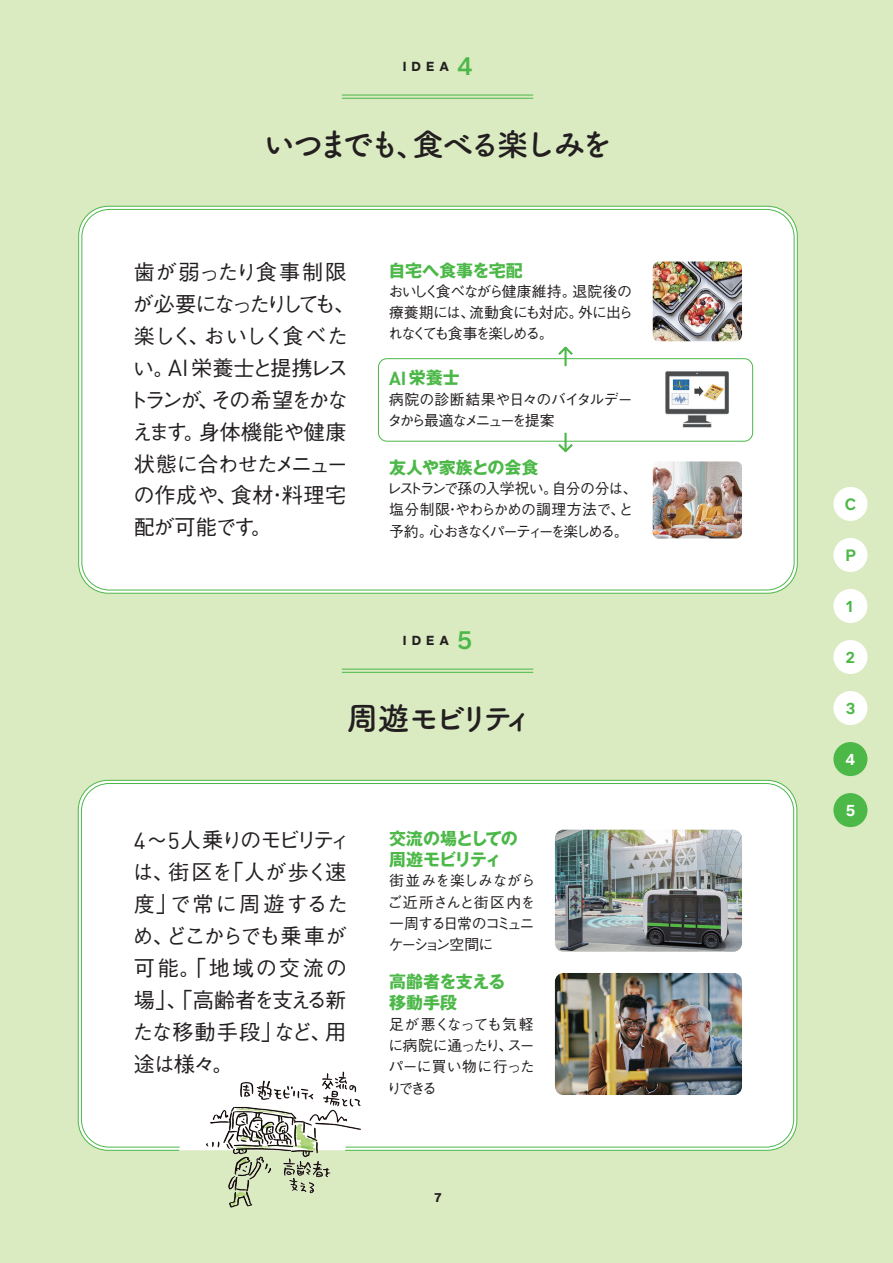
<style>
.page{position:relative;width:893px;height:1263px;background:#daeac1}
.page>*{position:absolute;margin:0;border:0;box-sizing:border-box;transform-origin:0 0}
.t1{font:700 31.95px "Tsuku A Rd Gothic";letter-spacing:-.145em;color:#231f20}
.t2{font:700 31.95px "Tsuku A Rd Gothic";letter-spacing:-.22em;color:#231f20}
.t3{font:500 21.3px/32px "Gothic BBB Pro";letter-spacing:-.055em;color:#231f20}
.t4{font:500 21.3px "Gothic BBB Pro";letter-spacing:-.18em;color:#231f20}
.t5{font:500 21.3px "Gothic BBB Pro";letter-spacing:-.14em;color:#231f20}
.t6{font:500 21.3px "Gothic BBB Pro";letter-spacing:-.115em;color:#231f20}
.t7{font:500 21.3px "Gothic BBB Pro";letter-spacing:-.08em;color:#231f20}
.t8{font:500 21.3px "Gothic BBB Pro";letter-spacing:-.01em;color:#231f20}
.t9{font:500 21.3px "Gothic BBB Pro";letter-spacing:-.085em;color:#231f20}
.t10{font:500 21.3px "Gothic BBB Pro";letter-spacing:.025em;color:#231f20}
.t11{font:500 21.3px "Gothic BBB Pro";letter-spacing:.015em;color:#231f20}
.t12{font:700 16.95px/21.3px "Gothic MB101 Pro";color:#4cb848}
.t13{font:700 16.95px/21.3px "Gothic MB101 Pro";letter-spacing:-.065em;color:#4cb848}
.t14{font:600 15.9px "Infra";color:#4cb848}
.t15{font:600 15.9px "Infra";color:#fff}
.t16{font:500 14.85px/21.3px "Gothic BBB Pro";letter-spacing:-.075em;color:#231f20;text-align:justify}
.t17{font:700 12.75px "Infra";letter-spacing:.4em;color:#231f20}
.s1{font-weight:500;font-size:25.5px;color:#4cb848}
.s2{font-family:"Gothic MB101 Pro";font-weight:400}
.s3{font-family:"DINOT";font-weight:400;font-size:22.8px}
.s4{font-family:"DINOT";font-size:18.6px}
</style>
<div class="page">
<div style="left:833px;top:487px;width:34px;height:34px;background:#fff;border-radius:50%"></div>
<div style="left:833px;top:538px;width:34px;height:34px;background:#fff;border-radius:50%"></div>
<div style="left:833px;top:589px;width:34px;height:34px;background:#fff;border-radius:50%"></div>
<div style="left:833px;top:640px;width:34px;height:34px;background:#fff;border-radius:50%"></div>
<div style="left:833px;top:691px;width:34px;height:34px;background:#fff;border-radius:50%"></div>
<div style="left:833px;top:742px;width:34px;height:34px;background:#4cb848;border-radius:50%"></div>
<div style="left:833px;top:793px;width:34px;height:34px;background:#4cb848;border-radius:50%"></div>
<div style="left:78px;top:780px;width:719px;height:370px;background:#fff;border-radius:30px"></div>
<hr style="left:342px;top:669px;width:191px;height:1px;background:#4cb848">
<hr style="left:342px;top:672px;width:191px;height:1px;background:#4cb848">
<hr style="left:342px;top:95px;width:191px;height:1px;background:#4cb848">
<hr style="left:342px;top:98px;width:191px;height:1px;background:#4cb848">
<div style="left:79px;top:206px;width:718px;height:387px;background:#fff;border-radius:30px"></div>
<div style="left:378px;top:358px;width:375px;height:84px;border:1px solid #4cb848;border-radius:9px"></div>
<img style="left:555px;top:973px;width:187px;height:122px">
<img style="left:555px;top:830px;width:187px;height:122px">
<img style="left:204px;top:1071px;width:166px;height:140px">
<img style="left:653px;top:461px;width:89px;height:77px">
<img style="left:665px;top:371px;width:64px;height:57px">
<img style="left:653px;top:261px;width:89px;height:80px">
<hr style="left:564px;top:348px;width:3px;height:18px;background:#4cb848">
<svg style="left:558px;top:346px;width:15px;height:11px"></svg>
<hr style="left:564px;top:433px;width:3px;height:18px;background:#4cb848">
<svg style="left:558px;top:442px;width:15px;height:11px"></svg>
<p class="t17" style="left:403px;top:57px;width:71px">IDEA <span class="s1">4</span></p>
<h1 class="t1" style="left:263px;top:119px;width:350px">いつまでも、食べる楽しみを</h1>
<h2 class="t11" style="left:134px;top:255px;width:214px">歯が弱ったり食事制限</h2>
<h2 class="t4" style="left:132px;top:287px;width:224px">が必要になったりしても<span class="s2">、</span></h2>
<h2 class="t7" style="left:134px;top:319px;width:216px">楽しく<span class="s2">、</span>おいしく食べた</h2>
<h2 class="t5" style="left:133px;top:351px;width:217px">い<span class="s2">。</span><span class="s3">AI</span> 栄養士と提携レス</h2>
<h2 class="t6" style="left:127px;top:383px;width:223px">トランが<span class="s2">、</span>その希望をかな</h2>
<h2 class="t8" style="left:132px;top:415px;width:216px">えます<span class="s2">。</span>身体機能や健康</h2>
<h2 class="t9" style="left:134px;top:446px;width:216px">状態に合わせたメニュー</h2>
<h2 class="t10" style="left:133px;top:478px;width:215px">の作成や<span class="s2">、</span>食材<span class="s2">・</span>料理宅</h2>
<h2 class="t3" style="left:134px;top:509px;width:140px">配が可能です<span class="s2">。</span></h2>
<p class="t12" style="left:389px;top:257px;width:136px">自宅へ食事を宅配</p>
<p class="t16" style="left:388px;top:279px;width:247px">おいしく食べながら健康維持<span class="s2">。</span>退院後の療養期には<span class="s2">、</span>流動食にも対応<span class="s2">。</span>外に出られなくても食事を楽しめる<span class="s2">。</span></p>
<p class="t12" style="left:389px;top:365px;width:72px"><span class="s4">AI</span>栄養士</p>
<p class="t16" style="left:387px;top:387px;width:247px">病院の診断結果や日々のバイタルデータから最適なメニューを提案</p>
<p class="t12" style="left:389px;top:454px;width:151px">友人や家族との会食</p>
<p class="t16" style="left:387px;top:476px;width:252px;text-align:left">レストランで孫の入学祝い<span class="s2">。</span>自分の分は<span class="s2">、</span>塩分制限<span class="s2">・</span>やわらかめの調理方法で<span class="s2">、</span>と予約<span class="s2">。</span>心おきなくパーティーを楽しめる<span class="s2">。</span></p>
<p class="t17" style="left:403px;top:631px;width:71px">IDEA <span class="s1">5</span></p>
<h1 class="t2" style="left:347px;top:693px;width:189px">周遊モビリティ</h1>
<h2 class="t3" style="left:132px;top:822px;width:220px"><span class="s3">4</span><span class="s2">～</span><span class="s3">5</span>人乗りのモビリティは<span class="s2">、</span>街区を<span class="s2">「</span>人が歩く速度<span class="s2">」</span>で常に周遊するため<span class="s2">、</span>どこからでも乗車が可能<span class="s2">。「</span>地域の交流の場<span class="s2">」、「</span>高齢者を支える新たな移動手段<span class="s2">」</span>など<span class="s2">、</span>用途は様々<span class="s2">。</span></h2>
<p class="t13" style="left:389px;top:825px;width:130px">交流の場としての周遊モビリティ</p>
<p class="t16" style="left:387px;top:868px;width:150px">街並みを楽しみながらご近所さんと街区内を一周する日常のコミュニケーション空間に</p>
<p class="t12" style="left:389px;top:969px;width:118px">高齢者を支える移動手段</p>
<p class="t16" style="left:387px;top:1012px;width:149px">足が悪くなっても気軽に病院に通ったり<span class="s2">、</span>スーパーに買い物に行ったりできる</p>
<p class="t17" style="left:434px;top:1188px;width:9px">7</p>
<p class="t14" style="left:845px;top:492px;width:13px">C</p>
<p class="t14" style="left:845px;top:543px;width:12px">P</p>
<p class="t14" style="left:845px;top:594px;width:9px">1</p>
<p class="t14" style="left:846px;top:645px;width:11px">2</p>
<p class="t14" style="left:846px;top:697px;width:11px">3</p>
<p class="t15" style="left:846px;top:748px;width:11px">4</p>
<p class="t15" style="left:846px;top:799px;width:11px">5</p>
</div>
